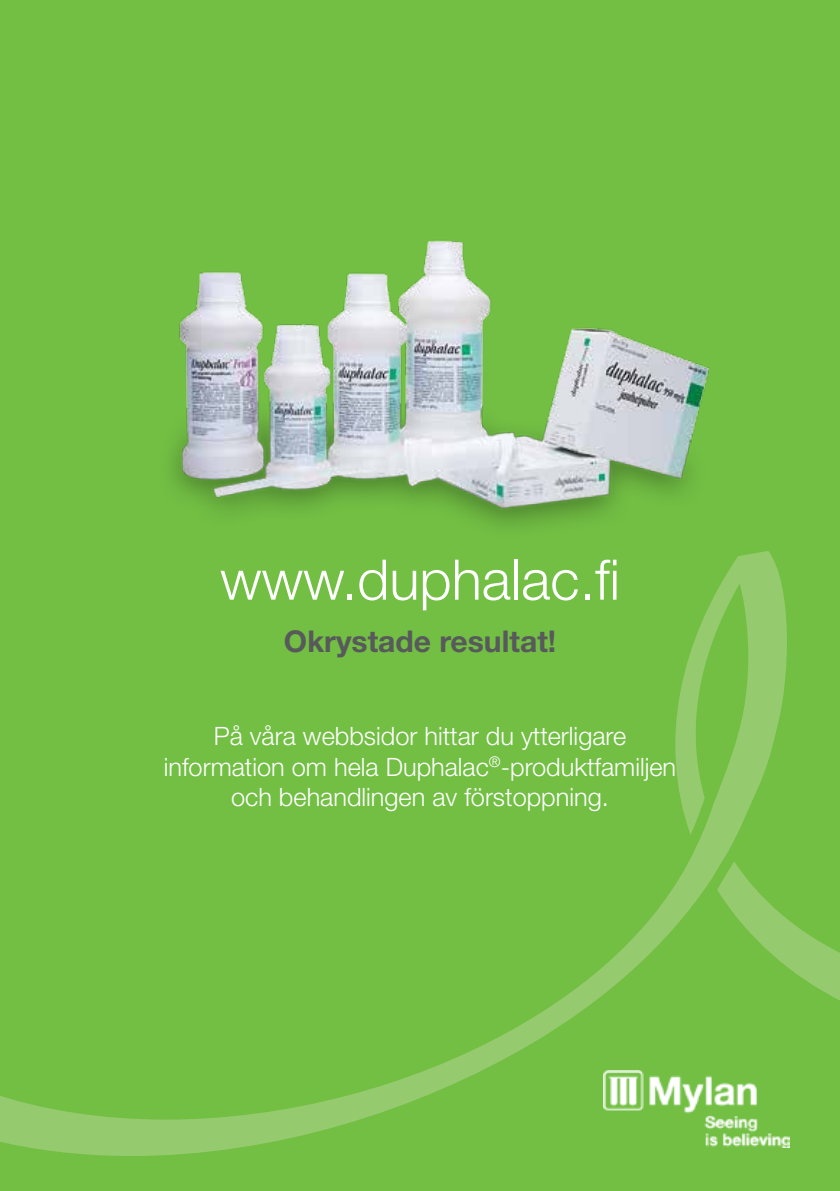
<style>
.page{position:relative;width:840px;height:1191px;background:#fff}
.page>*{position:absolute;margin:0;border:0;box-sizing:border-box;transform-origin:0 0}
.t1{font:300 56px "Helvetica Neue LT Std";color:#fff}
.t2{font:700 30px "Helvetica Neue LT Std";color:#58595b}
.t3{font:300 25.4px/30.4px "Helvetica Neue LT Std";color:#fff;text-align:center}
</style>
<div class="page">
<div style="left:0;top:0;width:839px;height:1191px;background:#72bf44"></div>
<svg style="left:0;top:551px;width:790px;height:605px"></svg>
<svg style="left:716px;top:861px;width:123px;height:140px"></svg>
<img style="left:109px;top:240px;width:644px;height:337px">
<img style="left:603px;top:1070px;width:186px;height:77px">
<h1 class="t1" style="left:220px;top:545px;width:401px">www.duphalac.fi</h1>
<p class="t2" style="left:283px;top:622px;width:274px">Okrystade resultat!</p>
<p class="t3" style="left:164px;top:720px;width:513px">På våra webbsidor hittar du ytterligare information om hela Duphalac<sup>®</sup>-produktfamiljen och behandlingen av förstoppning.</p>
</div>
